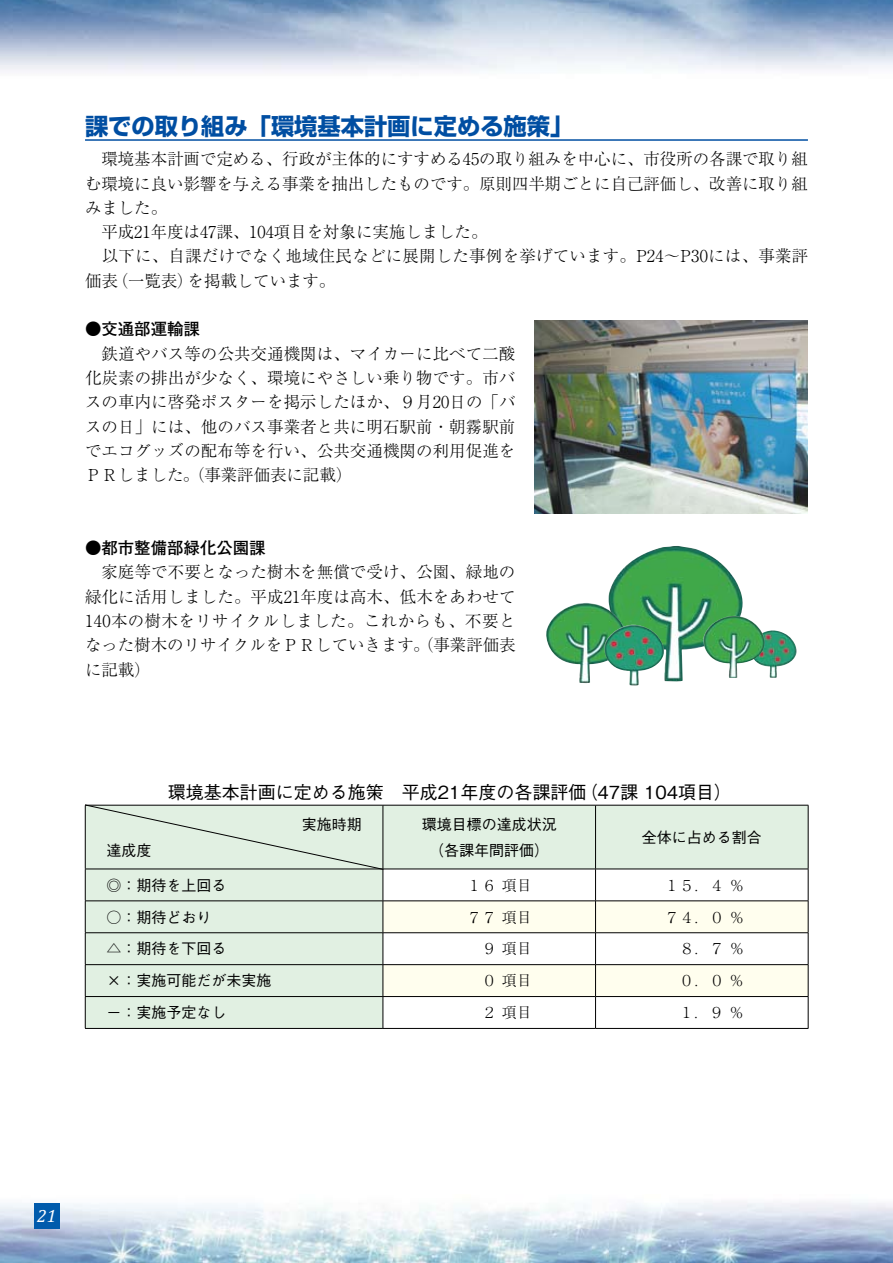
<style>
.page{position:relative;width:893px;height:1263px;background:#fff}
.page>*{position:absolute;margin:0;border:0;box-sizing:border-box;transform-origin:0 0}
.t1{font:700 23.25px "Shin Go Pro";color:#004ea2}
.t2{font:500 18px "Gothic BBB Pro";color:#000}
.t3{font:italic 18px "Cambria";color:#fff}
.t4{font:300 16.35px/24.3px "Ryumin Pro";color:#000;text-align:justify}
.t5{font:700 16.35px "Futo Go B101 Pro";color:#000}
.t6{font:500 15px/26.2px "Gothic BBB Pro";color:#000;text-align:center}
.t7{font:300 15px "Ryumin Pro";color:#000}
</style>
<div class="page">
<img style="left:0;top:0;width:893px;height:71px">
<img style="left:0;top:1202px;width:893px;height:61px">
<div style="left:34px;top:1203px;width:26px;height:26px;background:#005bac"></div>
<div style="left:86px;top:806px;width:722px;height:222px;background:#e1f0e2"></div>
<svg style="left:384px;top:870px;width:424px;height:158px"></svg>
<svg style="left:384px;top:901px;width:424px;height:95px"></svg>
<hr style="left:383px;top:805px;width:213px;height:1px;background:#000">
<hr style="left:596px;top:805px;width:212px;height:1px;background:#000">
<hr style="left:595px;top:805px;width:1px;height:64px;background:#000">
<hr style="left:808px;top:805px;width:1px;height:64px;background:#000">
<hr style="left:85px;top:869px;width:1px;height:32px;background:#000">
<hr style="left:383px;top:869px;width:213px;height:1px;background:#000">
<hr style="left:383px;top:869px;width:1px;height:32px;background:#000">
<hr style="left:596px;top:869px;width:212px;height:1px;background:#000">
<hr style="left:595px;top:869px;width:1px;height:32px;background:#000">
<hr style="left:808px;top:869px;width:1px;height:32px;background:#000">
<hr style="left:85px;top:900px;width:298px;height:1px;background:#000">
<hr style="left:85px;top:901px;width:1px;height:31px;background:#000">
<hr style="left:383px;top:900px;width:213px;height:1px;background:#000">
<hr style="left:383px;top:901px;width:1px;height:31px;background:#000">
<hr style="left:596px;top:900px;width:212px;height:1px;background:#000">
<hr style="left:595px;top:901px;width:1px;height:31px;background:#000">
<hr style="left:808px;top:901px;width:1px;height:31px;background:#000">
<hr style="left:85px;top:932px;width:298px;height:1px;background:#000">
<hr style="left:85px;top:933px;width:1px;height:31px;background:#000">
<hr style="left:383px;top:932px;width:213px;height:1px;background:#000">
<hr style="left:383px;top:933px;width:1px;height:31px;background:#000">
<hr style="left:596px;top:932px;width:212px;height:1px;background:#000">
<hr style="left:595px;top:933px;width:1px;height:31px;background:#000">
<hr style="left:808px;top:933px;width:1px;height:31px;background:#000">
<hr style="left:85px;top:964px;width:298px;height:1px;background:#000">
<hr style="left:85px;top:965px;width:1px;height:31px;background:#000">
<hr style="left:383px;top:964px;width:213px;height:1px;background:#000">
<hr style="left:383px;top:965px;width:1px;height:31px;background:#000">
<hr style="left:596px;top:964px;width:212px;height:1px;background:#000">
<hr style="left:595px;top:965px;width:1px;height:31px;background:#000">
<hr style="left:808px;top:965px;width:1px;height:31px;background:#000">
<hr style="left:85px;top:1028px;width:298px;height:1px;background:#000">
<hr style="left:383px;top:1028px;width:213px;height:1px;background:#000">
<hr style="left:596px;top:1028px;width:212px;height:1px;background:#000">
<hr style="left:85px;top:996px;width:298px;height:1px;background:#000">
<hr style="left:85px;top:997px;width:1px;height:31px;background:#000">
<hr style="left:383px;top:996px;width:213px;height:1px;background:#000">
<hr style="left:383px;top:997px;width:1px;height:31px;background:#000">
<hr style="left:596px;top:996px;width:212px;height:1px;background:#000">
<hr style="left:595px;top:997px;width:1px;height:31px;background:#000">
<hr style="left:808px;top:997px;width:1px;height:31px;background:#000">
<hr style="left:85px;top:139px;width:723px;height:2px;background:#004ea2">
<img style="left:535px;top:321px;width:273px;height:193px">
<img style="left:766px;top:630px;width:31px;height:48px">
<img style="left:608px;top:546px;width:135px;height:136px">
<img style="left:546px;top:603px;width:81px;height:80px">
<img style="left:702px;top:616px;width:64px;height:62px">
<img style="left:603px;top:625px;width:62px;height:61px">
<svg style="left:85px;top:804px;width:299px;height:66px;background:#d5e3d6"></svg>
<h1 class="t1" style="left:85px;top:108px;width:490px">課での取り組み「環境基本計画に定める施策」</h1>
<p class="t4" style="left:85px;top:146px;width:725px;text-align:left">　環境基本計画で定める、行政が主体的にすすめる45の取り組みを中心に、市役所の各課で取り組む環境に良い影響を与える事業を抽出したものです。原則四半期ごとに自己評価し、改善に取り組みました。<br>　平成21年度は47課、104項目を対象に実施しました。<br>　以下に、自課だけでなく地域住民などに展開した事例を挙げています。P24～P30には、事業評価表（一覧表）を掲載しています。</p>
<p class="t5" style="left:85px;top:316px;width:116px">●交通部運輸課</p>
<p class="t4" style="left:85px;top:340px;width:432px">　鉄道やバス等の公共交通機関は、マイカーに比べて二酸化炭素の排出が少なく、環境にやさしい乗り物です。市バスの車内に啓発ポスターを掲示したほか、９月20日の「バスの日」には、他のバス事業者と共に明石駅前・朝霧駅前でエコグッズの配布等を行い、公共交通機関の利用促進をＰＲしました。（事業評価表に記載）</p>
<p class="t5" style="left:85px;top:535px;width:182px">●都市整備部緑化公園課</p>
<p class="t4" style="left:85px;top:559px;width:432px">　家庭等で不要となった樹木を無償で受け、公園、緑地の緑化に活用しました。平成21年度は高木、低木をあわせて140本の樹木をリサイクルしました。これからも、不要となった樹木のリサイクルをＰＲしていきます。（事業評価表に記載）</p>
<p class="t6" style="left:107px;top:835px;width:46px">達成度</p>
<p class="t2" style="left:168px;top:777px;width:565px">環境基本計画に定める施策　平成21年度の各課評価（47課 104項目）</p>
<p class="t6" style="left:302px;top:809px;width:61px">実施時期</p>
<p class="t6" style="left:422px;top:809px;width:136px">環境目標の達成状況（各課年間評価）</p>
<p class="t6" style="left:642px;top:822px;width:121px">全体に占める割合</p>
<p class="t6" style="left:107px;top:870px;width:121px">◎：期待を上回る</p>
<p class="t7" style="left:467px;top:873px;width:66px">１６項目</p>
<p class="t7" style="left:664px;top:873px;width:81px">１５．４％</p>
<p class="t6" style="left:107px;top:902px;width:106px">○：期待どおり</p>
<p class="t7" style="left:467px;top:905px;width:66px">７７項目</p>
<p class="t7" style="left:664px;top:905px;width:81px">７４．０％</p>
<p class="t6" style="left:106px;top:934px;width:121px">△：期待を下回る</p>
<p class="t7" style="left:482px;top:937px;width:51px">９項目</p>
<p class="t7" style="left:679px;top:937px;width:66px">８．７％</p>
<p class="t6" style="left:106px;top:966px;width:166px">×：実施可能だが未実施</p>
<p class="t7" style="left:482px;top:969px;width:51px">０項目</p>
<p class="t7" style="left:679px;top:969px;width:66px">０．０％</p>
<p class="t6" style="left:106px;top:997px;width:121px">－：実施予定なし</p>
<p class="t7" style="left:482px;top:1001px;width:51px">２項目</p>
<p class="t7" style="left:679px;top:1001px;width:66px">１．９％</p>
<p class="t3" style="left:37px;top:1205px;width:21px">21</p>
</div>
